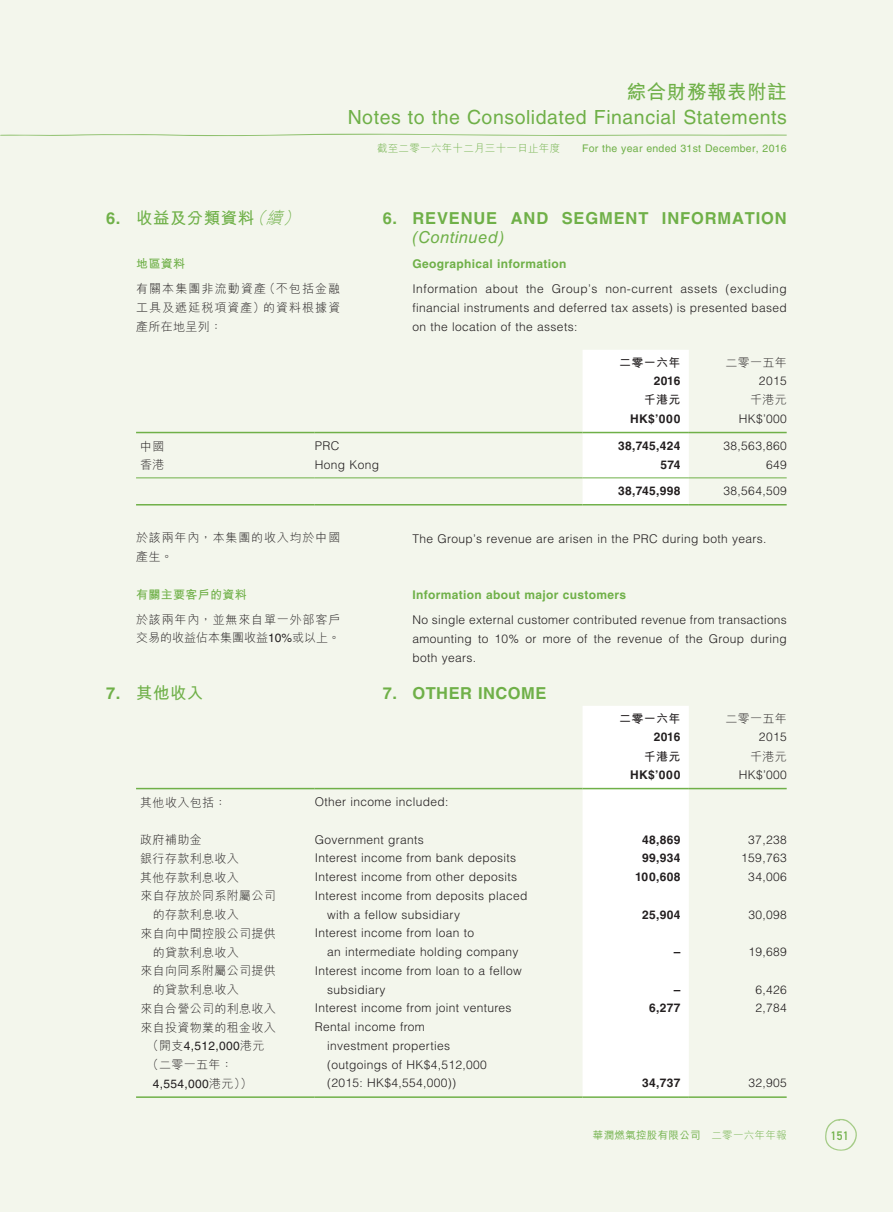
<style>
.page{position:relative;width:893px;height:1212px;background:#f3f6ec}
.page>*{position:absolute;margin:0;border:0;box-sizing:border-box;transform-origin:0 0}
.t1{font:19.5px "Helvetica LT Std";letter-spacing:.03em;color:#6fb048}
.t2{font:700 19.5px "M Hei HK";letter-spacing:.03em;color:#6fb048}
.t3{font:700 16.5px "Helvetica LT Std";letter-spacing:.05em;color:#6fb048}
.t4{font:700 16.5px "M Hei HK";letter-spacing:.03em;color:#6fb048}
.t5{font:700 16.5px "Helvetica LT Std";letter-spacing:.03em;color:#6fb048}
.t6{font:italic 16.5px "Helvetica LT Std";letter-spacing:.03em;color:#6fb048}
.t7{font:300 12px/18.8px "Helvetica LT Std";letter-spacing:.03em;color:#231f20}
.t8{font:300 12px/18.8px "M Hei HK";letter-spacing:.03em;color:#231f20}
.t9{font:700 12px "Helvetica LT Std";letter-spacing:.03em;color:#231f20}
.t10{font:700 12px "Helvetica LT Std";letter-spacing:.03em;color:#6fb048}
.t11{font:300 12px/18.8px "M Hei HK";letter-spacing:.07em;color:#231f20}
.t12{font:12px "Helvetica LT Std";letter-spacing:.03em;color:#231f20}
.t13{font:700 12px "M Hei HK";letter-spacing:.03em;color:#231f20}
.t14{font:700 12px "M Hei HK";letter-spacing:.03em;color:#6fb048}
.t15{font:12px "DIN Mittelschrift Std";color:#6fb048}
.t16{font:10.5px "Helvetica LT Std";letter-spacing:.03em;color:#6fb048}
.t17{font:500 10.5px "M Hei HK";letter-spacing:.03em;color:#6fb048}
.t18{font:300 10.5px "M Hei HK";letter-spacing:.03em;color:#6fb048}
.s1{font-family:"Helvetica LT Std"}
.s2{font-weight:300;font-style:italic}
.s3{font-family:"Helvetica LT Std";font-weight:400}
.s4{font-family:"M Hei HK";font-weight:300}
.s5{font-weight:300}
</style>
<div class="page">
<svg style="left:0;top:134px;width:787px;height:2px"></svg>
<svg style="left:825px;top:1119px;width:32px;height:32px"></svg>
<div style="left:583px;top:350px;width:106px;height:154px;background:#fff"></div>
<hr style="left:136px;top:432px;width:179px;height:1px;background:#6fb048">
<hr style="left:315px;top:432px;width:268px;height:1px;background:#6fb048">
<hr style="left:583px;top:432px;width:106px;height:1px;background:#6fb048">
<hr style="left:689px;top:432px;width:98px;height:1px;background:#6fb048">
<hr style="left:136px;top:477px;width:179px;height:1px;background:#6fb048">
<hr style="left:315px;top:477px;width:268px;height:1px;background:#6fb048">
<hr style="left:583px;top:477px;width:106px;height:1px;background:#6fb048">
<hr style="left:689px;top:477px;width:98px;height:1px;background:#6fb048">
<hr style="left:136px;top:504px;width:179px;height:1px;background:#6fb048">
<hr style="left:315px;top:504px;width:268px;height:1px;background:#6fb048">
<hr style="left:583px;top:504px;width:106px;height:1px;background:#6fb048">
<hr style="left:689px;top:504px;width:98px;height:1px;background:#6fb048">
<div style="left:583px;top:706px;width:106px;height:390px;background:#fff"></div>
<hr style="left:136px;top:788px;width:179px;height:1px;background:#6fb048">
<hr style="left:315px;top:788px;width:268px;height:1px;background:#6fb048">
<hr style="left:583px;top:788px;width:106px;height:1px;background:#6fb048">
<hr style="left:689px;top:788px;width:98px;height:1px;background:#6fb048">
<hr style="left:136px;top:1096px;width:179px;height:2px;background:#6fb048">
<hr style="left:315px;top:1096px;width:268px;height:2px;background:#6fb048">
<hr style="left:583px;top:1096px;width:106px;height:2px;background:#6fb048">
<hr style="left:689px;top:1096px;width:98px;height:2px;background:#6fb048">
<h1 class="t2" style="left:627px;top:78px;width:161px">綜合財務報表附註</h1>
<h1 class="t1" style="left:348px;top:106px;width:441px">Notes to the Consolidated Financial Statements</h1>
<p class="t18" style="left:377px;top:141px;width:185px">截至二零一六年十二月三十一日止年度</p>
<p class="t16" style="left:582px;top:142px;width:206px">For the year ended 31st December, 2016</p>
<h2 class="t4" style="left:106px;top:206px;width:200px"><span class="s1">6.</span> 收益及分類資料<span class="s2">（續）</span></h2>
<p class="t14" style="left:136px;top:255px;width:51px">地區資料</p>
<p class="t8" style="left:136px;top:279px;width:206px;text-align:justify">有關本集團非流動資產（不包括金融工具及遞延稅項資產）的資料根據資產所在地呈列：</p>
<h2 class="t3" style="left:383px;top:209px;width:29px">6. REVEN</h2>
<h2 class="t3" style="left:473px;top:209px;width:51px">UE AND</h2>
<h2 class="t3" style="left:562px;top:209px;width:51px">SEGMEN</h2>
<h2 class="t3" style="left:638px;top:209px;width:80px">T INFORMA</h2>
<h2 class="t3" style="left:745px;top:209px;width:41px">TION</h2>
<h2 class="t6" style="left:412px;top:228px;width:93px">(Continued)</h2>
<p class="t10" style="left:412px;top:257px;width:156px">Geographical information</p>
<p class="t7" style="left:412px;top:280px;width:376px;text-align:justify">Information about the Group’s non-current assets (excluding financial instruments and deferred tax assets) is presented based on the location of the assets:</p>
<p class="t13" style="left:619px;top:354px;width:63px">二零一六年</p>
<p class="t8" style="left:725px;top:353px;width:63px">二零一五年</p>
<p class="t9" style="left:654px;top:374px;width:28px">2016</p>
<p class="t7" style="left:759px;top:371px;width:29px">2015</p>
<p class="t13" style="left:644px;top:391px;width:38px">千港元</p>
<p class="t8" style="left:750px;top:390px;width:38px">千港元</p>
<p class="t9" style="left:630px;top:411px;width:52px">HK$’000</p>
<p class="t7" style="left:739px;top:409px;width:50px">HK$’000</p>
<p class="t8" style="left:140px;top:436px;width:26px">中國</p>
<p class="t7" style="left:315px;top:436px;width:26px">PRC</p>
<p class="t9" style="left:618px;top:438px;width:64px">38,745,424</p>
<p class="t7" style="left:724px;top:436px;width:65px">38,563,860</p>
<p class="t8" style="left:140px;top:455px;width:26px">香港</p>
<p class="t7" style="left:315px;top:455px;width:66px">Hong Kong</p>
<p class="t9" style="left:661px;top:457px;width:21px">574</p>
<p class="t7" style="left:766px;top:455px;width:22px">649</p>
<p class="t9" style="left:618px;top:483px;width:64px">38,745,998</p>
<p class="t7" style="left:724px;top:481px;width:65px">38,564,509</p>
<p class="t7" style="left:412px;top:529px;width:355px">The Group’s revenue are arisen in the PRC during both years.</p>
<p class="t11" style="left:136px;top:528px;width:206px">於該兩年內，本集團的收入均於中國產生。</p>
<p class="t14" style="left:136px;top:585px;width:112px">有關主要客戶的資料</p>
<p class="t11" style="left:136px;top:609px;width:206px">於該兩年內，並無來自單一外部客戶交易的收益佔本集團收益<span class="s3">10%</span>或以上。</p>
<p class="t10" style="left:412px;top:588px;width:215px">Information about major customers</p>
<p class="t7" style="left:412px;top:611px;width:376px;text-align:justify">No single external customer contributed revenue from transactions amounting to 10% or more of the revenue of the Group during both years.</p>
<h2 class="t5" style="left:383px;top:683px;width:152px">7. OTHER INCOME</h2>
<p class="t13" style="left:619px;top:710px;width:63px">二零一六年</p>
<p class="t8" style="left:725px;top:709px;width:63px">二零一五年</p>
<p class="t9" style="left:654px;top:730px;width:28px">2016</p>
<p class="t7" style="left:759px;top:727px;width:29px">2015</p>
<p class="t13" style="left:644px;top:747px;width:38px">千港元</p>
<p class="t8" style="left:750px;top:746px;width:38px">千港元</p>
<p class="t9" style="left:630px;top:767px;width:52px">HK$’000</p>
<p class="t7" style="left:739px;top:765px;width:50px">HK$’000</p>
<h2 class="t4" style="left:106px;top:681px;width:99px"><span class="s1">7.</span> 其他收入</h2>
<p class="t8" style="left:140px;top:792px;width:88px">其他收入包括：</p>
<p class="t7" style="left:315px;top:792px;width:135px">Other income included:</p>
<p class="t8" style="left:140px;top:830px;width:63px">政府補助金</p>
<p class="t7" style="left:315px;top:830px;width:111px">Government grants</p>
<p class="t9" style="left:642px;top:832px;width:40px">48,869</p>
<p class="t7" style="left:748px;top:830px;width:40px">37,238</p>
<p class="t8" style="left:140px;top:848px;width:100px">銀行存款利息收入</p>
<p class="t7" style="left:315px;top:848px;width:203px">Interest income from bank deposits</p>
<p class="t9" style="left:642px;top:851px;width:40px">99,934</p>
<p class="t7" style="left:741px;top:848px;width:47px">159,763</p>
<p class="t8" style="left:140px;top:867px;width:100px">其他存款利息收入</p>
<p class="t7" style="left:315px;top:867px;width:204px">Interest income from other deposits</p>
<p class="t9" style="left:635px;top:869px;width:47px">100,608</p>
<p class="t7" style="left:748px;top:867px;width:40px">34,006</p>
<p class="t8" style="left:153px;top:886px;width:125px;text-indent:-12px">來自存放於同系附屬公司的存款利息收入</p>
<p class="t7" style="left:327px;top:886px;width:202px;text-indent:-12px">Interest income from deposits placed with a fellow subsidiary</p>
<p class="t9" style="left:642px;top:907px;width:40px">25,904</p>
<p class="t7" style="left:748px;top:905px;width:40px">30,098</p>
<p class="t8" style="left:153px;top:923px;width:125px;text-indent:-12px">來自向中間控股公司提供的貸款利息收入</p>
<p class="t7" style="left:327px;top:923px;width:193px;text-indent:-12px">Interest income from loan to<br>an intermediate holding company</p>
<p class="t8" style="left:153px;top:961px;width:125px;text-indent:-12px">來自向同系附屬公司提供的貸款利息收入</p>
<p class="t7" style="left:327px;top:961px;width:196px;text-indent:-12px">Interest income from loan to a fellow subsidiary</p>
<p class="t9" style="left:674px;top:944px;width:8px">–</p>
<p class="t7" style="left:748px;top:942px;width:40px">19,689</p>
<p class="t9" style="left:674px;top:982px;width:8px">–</p>
<p class="t7" style="left:755px;top:980px;width:33px">6,426</p>
<p class="t8" style="left:140px;top:998px;width:137px">來自合營公司的利息收入</p>
<p class="t7" style="left:315px;top:998px;width:198px">Interest income from joint ventures</p>
<p class="t9" style="left:649px;top:1001px;width:33px">6,277</p>
<p class="t7" style="left:755px;top:998px;width:33px">2,784</p>
<p class="t8" style="left:140px;top:1017px;width:137px">來自投資物業的租金收入</p>
<p class="t12" style="left:147px;top:1039px;width:119px"><span class="s4">（開支</span>4,512,000<span class="s4">港元</span></p>
<p class="t8" style="left:147px;top:1055px;width:88px">（二零一五年：</p>
<p class="t12" style="left:153px;top:1076px;width:101px">4,554,000<span class="s4">港元））</span></p>
<p class="t7" style="left:327px;top:1017px;width:161px;text-indent:-12px">Rental income from investment properties (outgoings of HK$4,512,000 (2015: HK$4,554,000))</p>
<p class="t9" style="left:642px;top:1076px;width:40px">34,737</p>
<p class="t7" style="left:748px;top:1073px;width:40px">32,905</p>
<p class="t17" style="left:593px;top:1127px;width:195px">華潤燃氣控股有限公司 <span class="s5">二零一六年年報</span></p>
<p class="t15" style="left:831px;top:1128px;width:19px">151</p>
</div>
